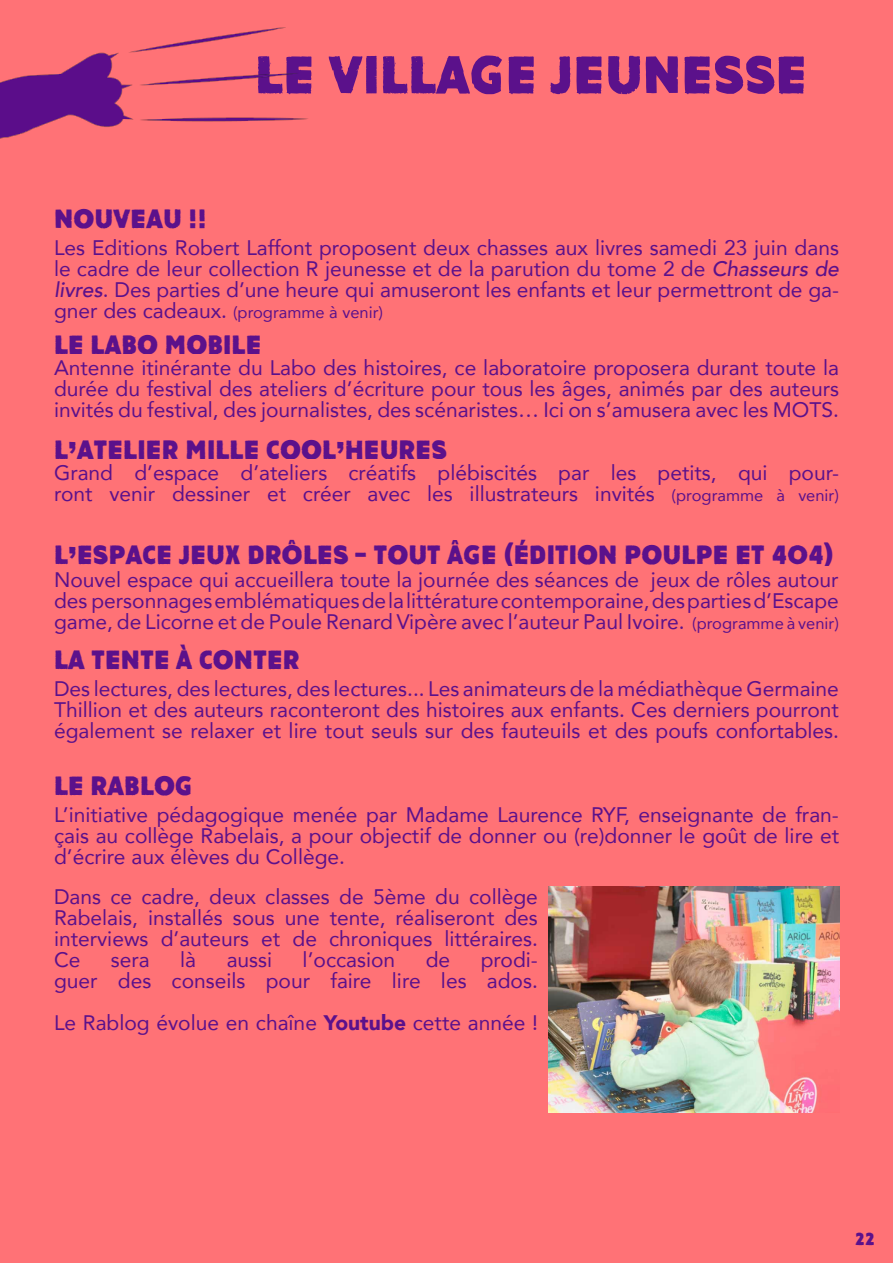
<style>
.page{position:relative;width:893px;height:1263px;background:#ff7276}
.page>*{position:absolute;margin:0;border:0;box-sizing:border-box;transform-origin:0 0}
.t1{font:54px "Amateur Naked";color:#5b118b}
.t2{font:27px "Amateur Naked";color:#5b118b}
.t3{font:21px/21px "Avenir";color:#5b118b;text-align:justify}
.t4{font:18px "Amateur Naked";color:#5b118b}
.t5{font:16.5px "Avenir";color:#5b118b}
.s1{font-weight:500;font-style:italic}
.s2{font-size:21px}
.s3{font-size:16.5px}
.s4{font-weight:900}
</style>
<div class="page">
<img style="left:549px;top:886px;width:290px;height:227px">
<img style="left:0;top:27px;width:308px;height:112px">
<p class="t2" style="left:54px;top:203px;width:155px">NOUVEAU !!</p>
<h1 class="t1" style="left:255px;top:44px;width:554px">LE VILLAGE JEUNESSE</h1>
<p class="t3" style="left:54px;top:236px;width:786px">Les Editions Robert Laffont proposent deux chasses aux livres samedi 23 juin dans le cadre de leur collection R jeunesse et de la parution du tome 2 de <span class="s1">Chasseurs de livres</span>. Des parties d’une heure qui amuseront les enfants et leur permettront de ga-</p>
<p class="t5" style="left:54px;top:299px;width:331px"><span class="s2">gner des cadeaux.</span> (programme à venir)</p>
<p class="t3" style="left:54px;top:357px;width:786px">Antenne itinérante du Labo des histoires, ce laboratoire proposera durant toute la durée du festival des ateliers d’écriture pour tous les âges, animés par des auteurs invités du festival, des journalistes, des scénaristes… Ici on s’amusera avec les MOTS.</p>
<p class="t2" style="left:54px;top:329px;width:209px">LE LABO MOBILE</p>
<p class="t2" style="left:54px;top:434px;width:395px">L’ATELIER MILLE COOL’HEURES</p>
<p class="t3" style="left:54px;top:462px;width:786px">Grand d’espace d’ateliers créatifs plébiscités par les petits, qui pour&shy;ront venir dessiner et créer avec les illustrateurs invités <span class="s3">(programme à venir)</span></p>
<p class="t2" style="left:54px;top:539px;width:782px">L’ESPACE JEUX DRÔLES - TOUT ÂGE (éDITION POULPE ET 404)</p>
<p class="t3" style="left:54px;top:568px;width:786px">Nouvel espace qui accueillera toute la journée des séances de jeux de rôles autour des personnages emblématiques de la littérature contemporaine, des parties d’Escape game, de Licorne et de Poule Renard Vipère avec l’auteur Paul Ivoire. <span class="s3">(programme à venir)</span></p>
<p class="t2" style="left:54px;top:644px;width:247px">LA TENTE À CONTER</p>
<p class="t3" style="left:54px;top:678px;width:786px">Des lectures, des lectures, des lectures... Les animateurs de la médiathèque Germaine Thillion et des auteurs raconteront des histoires aux enfants. Ces derniers pourront également se relaxer et lire tout seuls sur des fauteuils et des poufs confortables.</p>
<p class="t2" style="left:54px;top:770px;width:140px">LE RABLOG</p>
<p class="t3" style="left:54px;top:797px;width:12px">L</p>
<p class="t3" style="left:54px;top:803px;width:787px">L’initiative pédagogique menée par Madame Laurence RYF, enseignante de fran&shy;çais au collège Rabelais, a pour objectif de donner ou (re)donner le goût de lire et d’écrire aux élèves du Collège.</p>
<p class="t3" style="left:54px;top:885px;width:485px">Dans ce cadre, deux classes de 5ème du collège Rabelais, installés sous une tente, réaliseront des interviews d’auteurs et de chroniques littéraires.<br>Ce</p>
<p class="t3" style="left:54px;top:948px;width:485px;text-align:right">prodi-<br>guer des conseils pour faire lire les ados.</p>
<p class="t3" style="left:54px;top:1011px;width:485px">Le Rablog évolue en chaîne <span class="s4">Youtube</span> cette année !</p>
<p class="t3" style="left:111px;top:948px;width:40px">sera</p>
<p class="t3" style="left:180px;top:948px;width:17px">là</p>
<p class="t3" style="left:227px;top:948px;width:47px">aussi</p>
<p class="t3" style="left:303px;top:948px;width:94px">l’occasion</p>
<p class="t3" style="left:426px;top:948px;width:26px">de</p>
<p class="t4" style="left:855px;top:1228px;width:22px">22</p>
</div>
